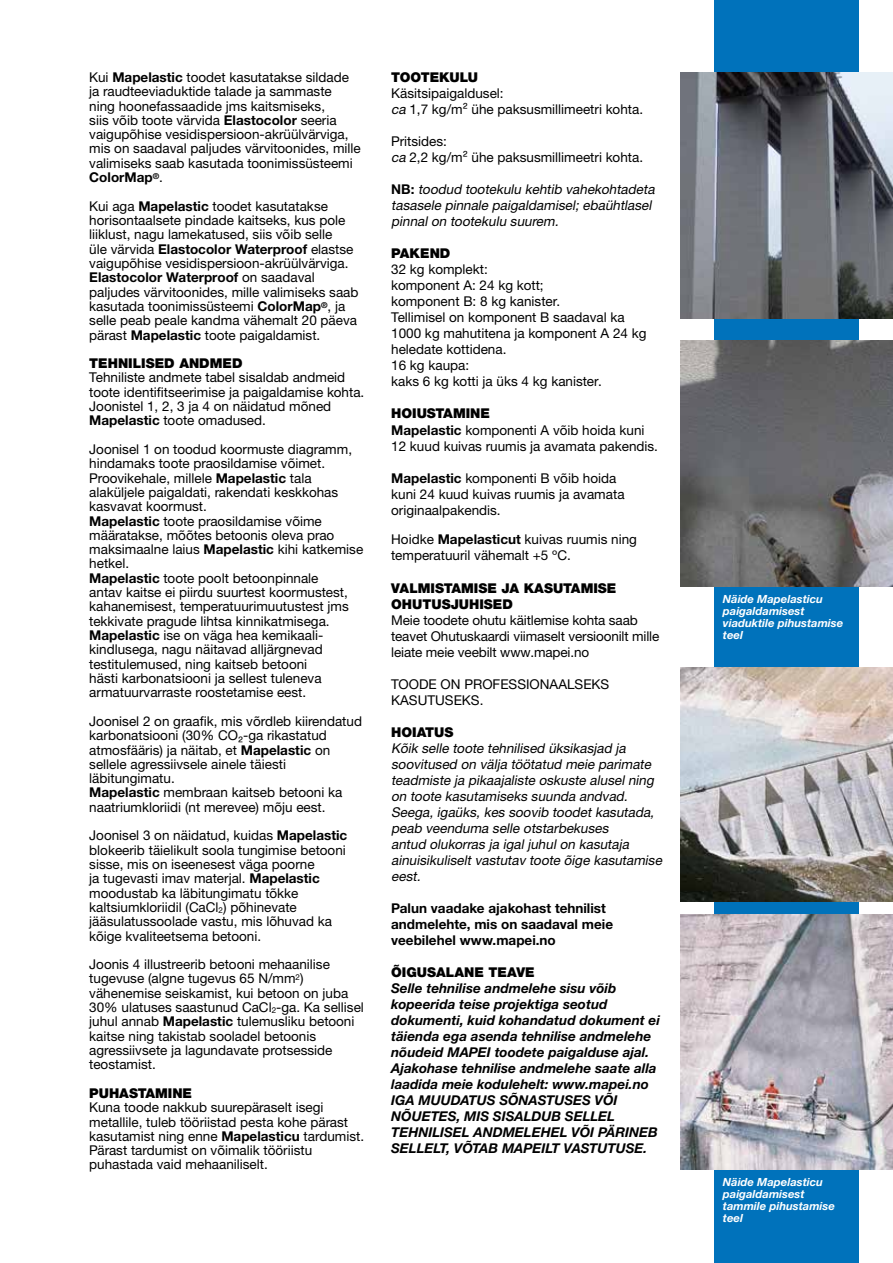
<style>
.page{position:relative;width:893px;height:1263px;background:#fff}
.page>*{position:absolute;margin:0;border:0;box-sizing:border-box;transform-origin:0 0}
.t1{font:13.5px/14.2px "Helvetica Neue LTW1 G";color:#000}
.t2{font:italic 13.5px/16px "Helvetica Neue LTW1 G";color:#000}
.t3{font:italic 700 13.5px/16px "Helvetica Neue LTW1 G";color:#000}
.t4{font:900 13.5px/16px "Helvetica Neue LTW1 G";color:#000}
.t5{font:700 13.5px/16px "Helvetica Neue LTW1 G";color:#000}
.t6{font:italic 700 11.25px/12px "Helvetica Neue LTW1 G";color:#fff}
.s1{font-weight:700}
.s2{font-style:italic}
.s3{font-weight:700;font-style:normal}
.s4{font-weight:900}
</style>
<div class="page">
<div style="left:714px;top:0;width:145px;height:1263px;background:#0072bb"></div>
<img style="left:680px;top:914px;width:213px;height:255px">
<img style="left:680px;top:340px;width:213px;height:247px">
<img style="left:680px;top:72px;width:213px;height:247px">
<img style="left:680px;top:668px;width:213px;height:233px">
<p class="t1" style="left:89px;top:70px;width:273px">Kui <span class="s1">Mapelastic</span> toodet kasutatakse sildade ja raudteeviaduktide talade ja sammaste ning hoonefassaadide jms kaitsmiseks,<br>siis võib toote värvida <span class="s1">Elastocolor</span> seeria vaigupõhise vesidispersioon-akrüülvärviga, mis on saadaval paljudes värvitoonides, mille valimiseks saab kasutada toonimissüsteemi <span class="s1">ColorMap</span><sup>®</sup>.</p>
<p class="t1" style="left:89px;top:199px;width:271px">Kui aga <span class="s1">Mapelastic</span> toodet kasutatakse horisontaalsete pindade kaitseks, kus pole liiklust, nagu lamekatused, siis võib selle<br>üle värvida <span class="s1">Elastocolor Waterproof</span> elastse vaigupõhise vesidispersioon-akrüülvärviga.<br><span class="s1">Elastocolor Waterproof</span> on saadaval paljudes värvitoonides, mille valimiseks saab kasutada toonimissüsteemi <span class="s1">ColorMap</span><sup>®</sup>, ja selle peab peale kandma vähemalt 20 päeva pärast <span class="s1">Mapelastic</span> toote paigaldamist.</p>
<p class="t4" style="left:89px;top:355px;width:155px">TEHNILISED ANDMED</p>
<p class="t1" style="left:89px;top:370px;width:277px">Tehniliste andmete tabel sisaldab andmeid toote identifitseerimise ja paigaldamise kohta.<br>Joonistel 1, 2, 3 ja 4 on näidatud mõned <span class="s1">Mapelastic</span> toote omadused.</p>
<p class="t1" style="left:89px;top:442px;width:275px">Joonisel 1 on toodud koormuste diagramm, hindamaks toote praosildamise võimet.<br>Proovikehale, millele <span class="s1">Mapelastic</span> tala alaküljele paigaldati, rakendati keskkohas kasvavat koormust.<br><span class="s1">Mapelastic</span> toote praosildamise võime määratakse, mõõtes betoonis oleva prao maksimaalne laius <span class="s1">Mapelastic</span> kihi katkemise hetkel.<br><span class="s1">Mapelastic</span> toote poolt betoonpinnale<br>antav kaitse ei piirdu suurtest koormustest, kahanemisest, temperatuurimuutustest jms tekkivate pragude lihtsa kinnikatmisega.<br><span class="s1">Mapelastic</span> ise on väga hea kemikaali&shy;kindlusega, nagu näitavad alljärgnevad testitulemused, ning kaitseb betooni<br>hästi karbonatsiooni ja sellest tuleneva armatuurvarraste roostetamise eest.</p>
<p class="t1" style="left:89px;top:714px;width:274px">Joonisel 2 on graafik, mis võrdleb kiirendatud karbonatsiooni (30% CO₂-ga rikastatud atmosfääris) ja näitab, et <span class="s1">Mapelastic</span> on sellele agressiivsele ainele täiesti läbitungimatu.<br><span class="s1">Mapelastic</span> membraan kaitseb betooni ka naatriumkloriidi (nt merevee) mõju eest.</p>
<p class="t1" style="left:89px;top:828px;width:260px">Joonisel 3 on näidatud, kuidas <span class="s1">Mapelastic </span>blokeerib täielikult soola tungimise betooni sisse, mis on iseenesest väga poorne<br>ja tugevasti imav materjal. <span class="s1">Mapelastic </span>moodustab ka läbitungimatu tõkke kaltsiumkloriidil (CaCl<sub>2</sub>) põhinevate jääsulatussoolade vastu, mis lõhuvad ka kõige kvaliteetsema betooni.</p>
<p class="t1" style="left:89px;top:957px;width:276px">Joonis 4 illustreerib betooni mehaanilise tugevuse (algne tugevus 65 N/mm<sup>2</sup>) vähenemise seiskamist, kui betoon on juba 30% ulatuses saastunud CaCl<sub>2</sub>-ga. Ka sellisel juhul annab <span class="s1">Mapelastic</span> tulemusliku betooni kaitse ning takistab sooladel betoonis agressiivsete ja lagundavate protsesside teostamist.</p>
<p class="t4" style="left:89px;top:1085px;width:104px">PUHASTAMINE</p>
<p class="t1" style="left:89px;top:1100px;width:276px">Kuna toode nakkub suurepäraselt isegi metallile, tuleb tööriistad pesta kohe pärast kasutamist ning enne <span class="s1">Mapelasticu</span> tardumist.<br>Pärast tardumist on võimalik tööriistu puhastada vaid mehaaniliselt.</p>
<p class="t4" style="left:391px;top:69px;width:88px">TOOTEKULU</p>
<p class="t1" style="left:391px;top:85px;width:253px;line-height:16px">Käsitsipaigaldusel:<br><span class="s2">ca</span> 1,7 kg/m² ühe paksusmillimeetri kohta.</p>
<p class="t1" style="left:391px;top:133px;width:253px;line-height:16px">Pritsides:<br><span class="s2">ca</span> 2,2 kg/m² ühe paksusmillimeetri kohta.</p>
<p class="t2" style="left:391px;top:181px;width:268px"><span class="s3">N B :</span> toodud tootekulu kehtib vahekohtadeta tasasele pinnale paigaldamisel; ebaühtlasel pinnal on tootekulu suurem.</p>
<p class="t4" style="left:391px;top:245px;width:61px">PAKEND</p>
<p class="t1" style="left:391px;top:261px;width:257px;line-height:16px">32 kg komplekt:<br>komponent A: 24 kg kott;<br>komponent B: 8 kg kanister.<br>Tellimisel on komponent B saadaval ka<br>1000 kg mahutitena ja komponent A 24 kg heledate kottidena.<br>16 kg kaupa:<br>kaks 6 kg kotti ja üks 4 kg kanister.</p>
<p class="t1" style="left:391px;top:406px;width:268px;line-height:16px"><span class="s4">HOIUSTAMINE<br></span><span class="s1">Mapelastic</span> komponenti A võib hoida kuni<br>12 kuud kuivas ruumis ja avamata pakendis.</p>
<p class="t1" style="left:391px;top:470px;width:235px;line-height:16px"><span class="s1">Mapelastic</span> komponenti B võib hoida kuni 24 kuud kuivas ruumis ja avamata originaalpakendis.</p>
<p class="t1" style="left:391px;top:531px;width:247px;line-height:16px">Hoidke <span class="s1">Mapelasticut</span> kuivas ruumis ning temperatuuril vähemalt +5 ºC.</p>
<p class="t4" style="left:391px;top:580px;width:227px">VALMISTAMISE JA KASUTAMISE<br>OHUTUSJUHISED</p>
<p class="t1" style="left:391px;top:612px;width:270px;line-height:16px">Meie toodete ohutu käitlemise kohta saab teavet Ohutuskaardi viimaselt versioonilt mille leiate meie veebilt www.mapei.no</p>
<p class="t1" style="left:391px;top:676px;width:220px;line-height:16px">TOODE ON PROFESSIONAALSEKS<br>KASUTUSEKS.</p>
<p class="t4" style="left:391px;top:724px;width:64px">HOIATUS</p>
<p class="t2" style="left:391px;top:740px;width:275px">Kõik selle toote tehnilised üksikasjad ja soovitused on välja töötatud meie parimate teadmiste ja pikaajaliste oskuste alusel ning on toote kasutamiseks suunda andvad.<br>Seega, igaüks, kes soovib toodet kasutada, peab veenduma selle otstarbekuses<br>antud olukorras ja igal juhul on kasutaja ainuisikuliselt vastutav toote õige kasutamise eest.</p>
<p class="t5" style="left:391px;top:900px;width:223px">Palun vaadake ajakohast tehnilist andmelehte, mis on saadaval meie veebilehel www.mapei.no</p>
<p class="t4" style="left:391px;top:964px;width:145px">ÕIGUSALANE TEAVE</p>
<p class="t3" style="left:391px;top:980px;width:270px">Selle tehnilise andmelehe sisu võib kopeerida teise projektiga seotud dokumenti, kuid kohandatud dokument ei täienda ega asenda tehnilise andmelehe nõudeid MAPEI toodete paigalduse ajal.<br>Ajakohase tehnilise andmelehe saate alla laadida meie kodulehelt: www.mapei.no IGA MUUDATUS SÕNASTUSES VÕI NÕUETES, MIS SISALDUB SELLEL TEHNILISEL ANDMELEHEL VÕI PÄRINEB SELLELT, VÕTAB MAPEILT VASTUTUSE.</p>
<p class="t6" style="left:723px;top:593px;width:122px">Näide Mapelasticu paigaldamisest viaduktile pihustamise teel</p>
<p class="t6" style="left:723px;top:1176px;width:113px">Näide Mapelasticu paigaldamisest tammile pihustamise teel</p>
</div>
